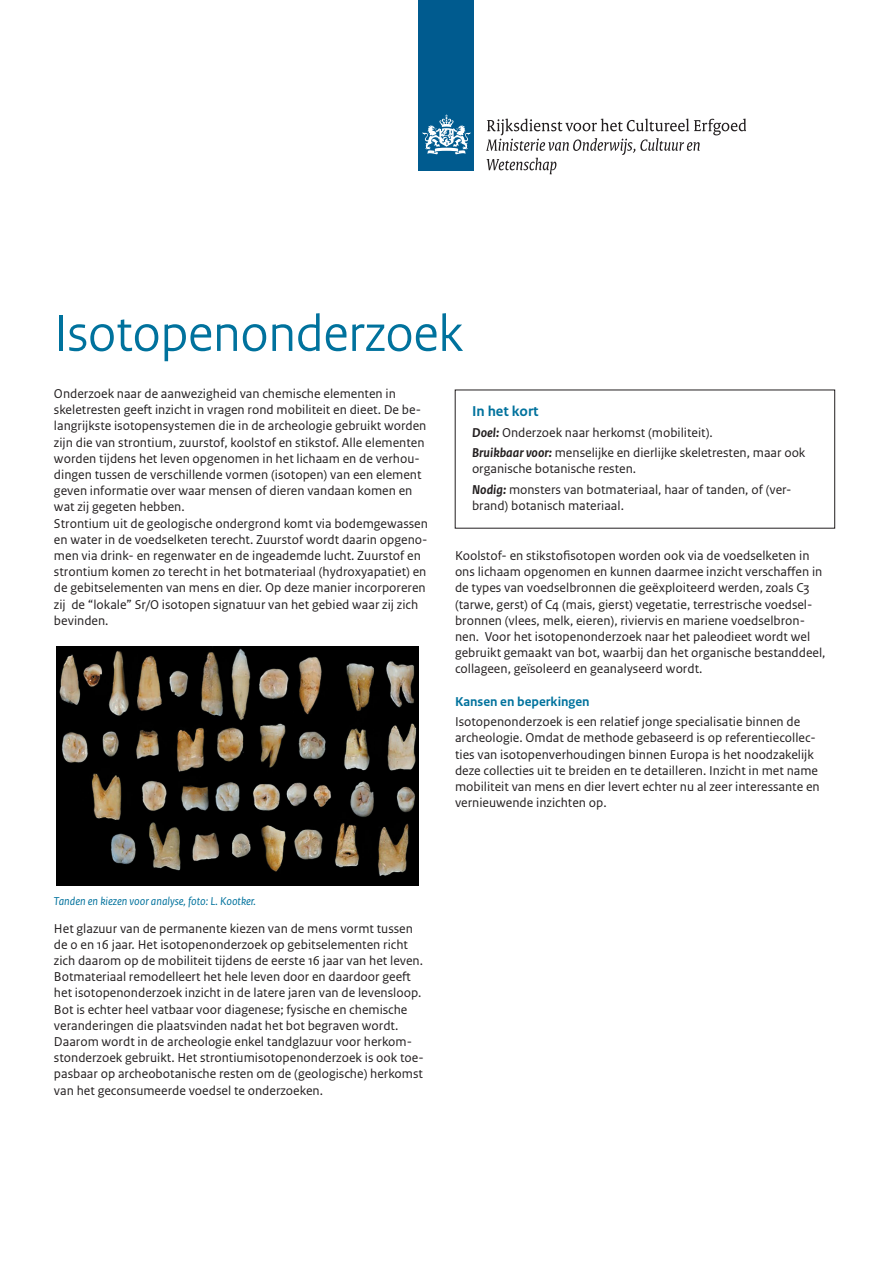
<style>
.page{position:relative;width:893px;height:1263px;background:#fff}
.page>*{position:absolute;margin:0;border:0;box-sizing:border-box;transform-origin:0 0}
.t1{font:54px "Rijksoverheid Sans Heading";color:#00729d}
.t2{font:700 15px "Rijksoverheid Sans Text";color:#00729d}
.t3{font:13.5px/16.2px "Rijksoverheid Sans Text";color:#231f20}
.t4{font:700 13.5px "Rijksoverheid Sans Text";color:#00729d}
.t5{font:italic 12px "Rijksoverheid Sans Text";color:#00729d}
.s1{font-weight:700;font-style:italic}
</style>
<div class="page">
<div style="left:419px;top:0;width:55px;height:170px;background:#005b8f"></div>
<svg style="left:423px;top:115px;width:47px;height:40px"></svg>
<svg style="left:486px;top:119px;width:260px;height:55px"></svg>
<img style="left:56px;top:646px;width:363px;height:239px">
<p class="t1" style="left:54px;top:302px;width:410px">Isotopenonderzoek</p>
<p class="t3" style="left:54px;top:386px;width:374px">Onderzoek naar de aanwezigheid van chemische elementen in skeletresten geeft inzicht in vragen rond mobiliteit en dieet. De be&shy;langrijkste isotopensystemen die in de archeologie gebruikt worden zijn die van strontium, zuurstof, koolstof en stikstof. Alle elementen worden tijdens het leven opgenomen in het lichaam en de verhou&shy;dingen tussen de verschillende vormen (isotopen) van een element geven informatie over waar mensen of dieren vandaan komen en wat zij gegeten hebben.</p>
<p class="t3" style="left:54px;top:515px;width:375px">Strontium uit de geologische ondergrond komt via bodemgewassen en water in de voedselketen terecht. Zuurstof wordt daarin opgeno&shy;men via drink- en regenwater en de ingeademde lucht. Zuurstof en strontium komen zo terecht in het botmateriaal (hydroxyapatiet) en de gebitselementen van mens en dier. Op deze manier incorporeren zij de “lokale” Sr/O isotopen signatuur van het gebied waar zij zich bevinden.</p>
<p class="t2" style="left:472px;top:403px;width:68px">In het kort</p>
<p class="t3" style="left:472px;top:424px;width:242px"><span class="s1">Doel:</span> Onderzoek naar herkomst (mobiliteit).</p>
<p class="t3" style="left:472px;top:445px;width:335px"><span class="s1">Bruikbaar voor:</span> menselijke en dierlijke skeletresten, maar ook organische botanische resten.</p>
<p class="t3" style="left:472px;top:481px;width:321px"><span class="s1">Nodig:</span> monsters van botmateriaal, haar of tanden, of (ver&shy;brand) botanisch materiaal.</p>
<p class="t3" style="left:455px;top:548px;width:372px">Koolstof- en stikstofisotopen worden ook via de voedselketen in ons lichaam opgenomen en kunnen daarmee inzicht verschaffen in de types van voedselbronnen die geëxploiteerd werden, zoals C3 (tarwe, gerst) of C4 (mais, gierst) vegetatie, terrestrische voedsel&shy;bronnen (vlees, melk, eieren), riviervis en mariene voedselbron&shy;nen. Voor het isotopenonderzoek naar het paleodieet wordt wel gebruikt gemaakt van bot, waarbij dan het organische bestanddeel, collageen, geïsoleerd en geanalyseerd wordt.</p>
<p class="t4" style="left:455px;top:694px;width:136px">Kansen en beperkingen</p>
<p class="t3" style="left:455px;top:714px;width:366px">Isotopenonderzoek is een relatief jonge specialisatie binnen de archeologie. Omdat de methode gebaseerd is op referentiecollec&shy;ties van isotopenverhoudingen binnen Europa is het noodzakelijk deze collecties uit te breiden en te detailleren. Inzicht in met name mobiliteit van mens en dier levert echter nu al zeer interessante en vernieuwende inzichten op.</p>
<p class="t5" style="left:54px;top:894px;width:204px">Tanden en kiezen voor analyse, foto: L. Kootker.</p>
<p class="t3" style="left:54px;top:920px;width:371px">Het glazuur van de permanente kiezen van de mens vormt tussen de 0 en 16 jaar. Het isotopenonderzoek op gebitselementen richt zich daarom op de mobiliteit tijdens de eerste 16 jaar van het leven.<br>Botmateriaal remodelleert het hele leven door en daardoor geeft het isotopenonderzoek inzicht in de latere jaren van de levensloop.<br>Bot is echter heel vatbaar voor diagenese; fysische en chemische veranderingen die plaatsvinden nadat het bot begraven wordt.<br>Daarom wordt in de archeologie enkel tandglazuur voor herkom&shy;stonderzoek gebruikt. Het strontiumisotopenonderzoek is ook toe&shy;pasbaar op archeobotanische resten om de (geologische) herkomst van het geconsumeerde voedsel te onderzoeken.</p>
</div>
